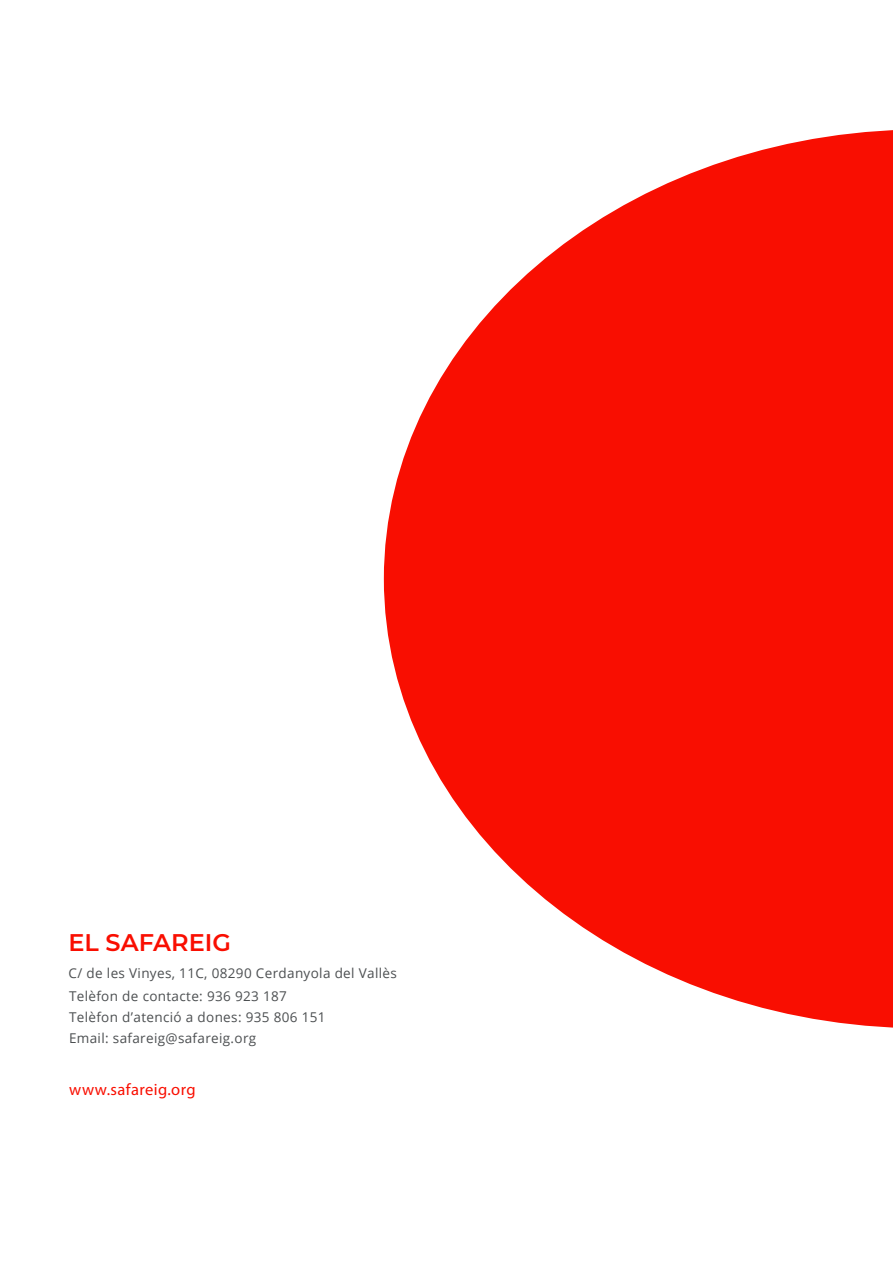
<style>
.page{position:relative;width:893px;height:1263px;background:#fff}
.page>*{position:absolute;margin:0;border:0;box-sizing:border-box;transform-origin:0 0}
.t1{font:600 24px "Montserrat";color:#f90e01}
.t2{font:16.5px "Myriad Pro";letter-spacing:.025em;color:#f90e01}
.t3{font:13.5px/21px "Open Sans";letter-spacing:.025em;color:#4c4f51}
</style>
<div class="page">
<svg style="left:384px;top:130px;width:509px;height:898px;fill:#f90e01"></svg>
<h1 class="t1" style="left:69px;top:926px;width:164px">EL SAFAREIG</h1>
<p class="t3" style="left:69px;top:962px;width:330px">C/ de les Vinyes, 11C, 08290 Cerdanyola del Vallès</p>
<p class="t3" style="left:69px;top:985px;width:258px">Telèfon de contacte: 936 923 187<br>Telèfon d’atenció a dones: 935 806 151<br>Email: safareig@safareig.org</p>
<p class="t2" style="left:69px;top:1079px;width:128px">www.safareig.org</p>
</div>
